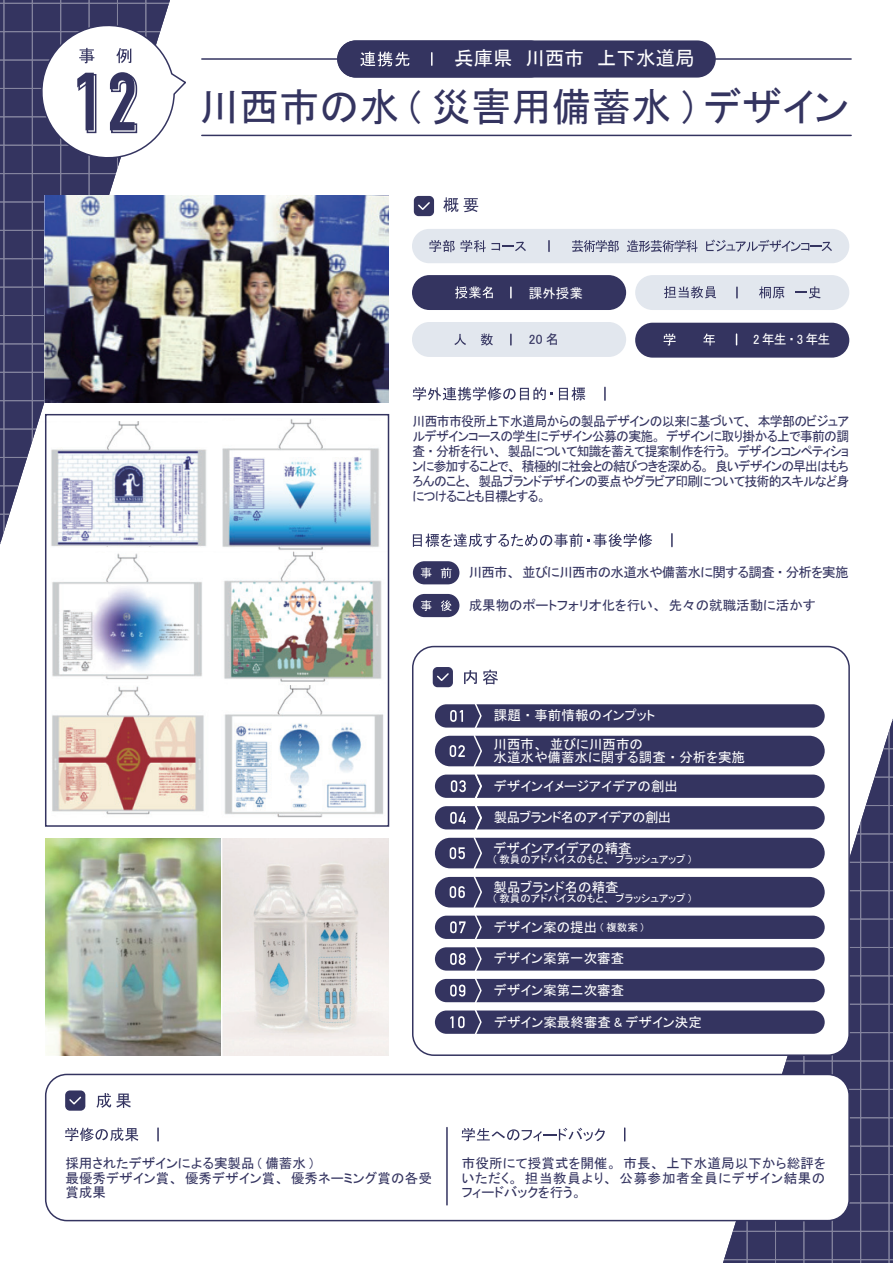
<style>
.page{position:relative;width:893px;height:1263px;background:#fff}
.page>*{position:absolute;margin:0;border:0;box-sizing:border-box;transform-origin:0 0}
.t1{font:39.9px "MS P Gothic";color:#343460}
.t2{font:19.5px "MS P Gothic";color:#fff}
.t3{font:13.5px/14.9px "MS P Gothic";color:#343460;text-align:justify;scale:.95 1}
.t4{font:13.5px/14.9px "MS P Gothic";color:#343460}
.t5{font:13.5px/29.1px "MS P Gothic";color:#fff}
.t6{font:13.5px "MS P Gothic";letter-spacing:-.05em;color:#343460}
.t7{font:13.5px "MS P Gothic";letter-spacing:-.05em;color:#fff}
.t8{font:13.5px "MS P Gothic";color:#fff;scale:.95 1}
.t9{font:10.5px "MS P Gothic";color:#fff}
.s1{font-size:10.5px}
</style>
<div class="page">
<div style="left:635px;top:323px;width:214px;height:35px;background:#343460;border-radius:17px"></div>
<div style="left:412px;top:275px;width:214px;height:35px;background:#343460;border-radius:17px"></div>
<svg style="left:510px;top:287px;width:2px;height:11px"></svg>
<svg style="left:455px;top:286px;width:38px;height:13px"></svg>
<div style="left:412px;top:322px;width:214px;height:35px;background:#e2e7ee;border-radius:17px"></div>
<svg style="left:454px;top:334px;width:12px;height:11px"></svg>
<svg style="left:481px;top:333px;width:12px;height:13px"></svg>
<svg style="left:510px;top:334px;width:2px;height:11px"></svg>
<svg style="left:664px;top:333px;width:12px;height:12px"></svg>
<svg style="left:703px;top:334px;width:12px;height:11px"></svg>
<div style="left:635px;top:275px;width:214px;height:35px;background:#e2e7ee;border-radius:17px"></div>
<svg style="left:664px;top:286px;width:52px;height:12px"></svg>
<svg style="left:736px;top:287px;width:2px;height:11px"></svg>
<svg style="left:759px;top:286px;width:25px;height:12px"></svg>
<svg style="left:795px;top:286px;width:25px;height:12px"></svg>
<div style="left:412px;top:229px;width:437px;height:34px;background:#e2e7ee;border-radius:17px"></div>
<svg style="left:429px;top:240px;width:97px;height:12px"></svg>
<svg style="left:548px;top:241px;width:2px;height:10px"></svg>
<svg style="left:572px;top:240px;width:47px;height:12px"></svg>
<svg style="left:627px;top:240px;width:70px;height:12px"></svg>
<svg style="left:706px;top:240px;width:126px;height:12px"></svg>
<hr style="left:202px;top:58px;width:649px;height:2px;background:#343460">
<svg style="left:723px;top:719px;width:170px;height:544px;background:#57577b"></svg>
<div style="left:413px;top:646px;width:436px;height:409px;background:#fff;border-radius:21px"></div>
<div style="left:412px;top:646px;width:438px;height:410px;border:2px solid #343460;border-radius:21px"></div>
<div style="left:435px;top:736px;width:390px;height:30px;background:#343460;border-radius:15px"></div>
<hr style="left:202px;top:135px;width:649px;height:1px;background:#343460">
<svg style="left:443px;top:197px;width:15px;height:15px"></svg>
<svg style="left:464px;top:198px;width:14px;height:14px"></svg>
<div style="left:414px;top:196px;width:20px;height:20px;background:#343460;border-radius:5px"></div>
<svg style="left:418px;top:202px;width:12px;height:8px"></svg>
<svg style="left:604px;top:387px;width:2px;height:13px"></svg>
<svg style="left:413px;top:387px;width:140px;height:14px"></svg>
<svg style="left:559px;top:387px;width:26px;height:14px"></svg>
<svg style="left:413px;top:533px;width:239px;height:14px"></svg>
<svg style="left:671px;top:534px;width:2px;height:12px"></svg>
<div style="left:413px;top:561px;width:46px;height:23px;background:#343460;border-radius:12px"></div>
<svg style="left:421px;top:567px;width:10px;height:11px"></svg>
<svg style="left:441px;top:567px;width:11px;height:11px"></svg>
<div style="left:413px;top:594px;width:46px;height:23px;background:#343460;border-radius:12px"></div>
<svg style="left:421px;top:600px;width:11px;height:11px"></svg>
<svg style="left:441px;top:600px;width:10px;height:11px"></svg>
<div style="left:433px;top:667px;width:20px;height:20px;background:#343460;border-radius:5px"></div>
<svg style="left:437px;top:673px;width:12px;height:8px"></svg>
<svg style="left:464px;top:670px;width:13px;height:14px"></svg>
<svg style="left:483px;top:670px;width:15px;height:14px"></svg>
<div style="left:435px;top:704px;width:390px;height:24px;background:#343460;border-radius:12px"></div>
<svg style="left:450px;top:710px;width:13px;height:12px"></svg>
<svg style="left:450px;top:745px;width:15px;height:12px"></svg>
<div style="left:435px;top:774px;width:390px;height:24px;background:#343460;border-radius:12px"></div>
<svg style="left:451px;top:780px;width:15px;height:12px"></svg>
<div style="left:435px;top:806px;width:390px;height:23px;background:#343460;border-radius:12px"></div>
<svg style="left:450px;top:812px;width:16px;height:12px"></svg>
<div style="left:337px;top:40px;width:379px;height:38px;background:#343460;border-radius:19px"></div>
<svg style="left:360px;top:52px;width:49px;height:14px"></svg>
<svg style="left:431px;top:53px;width:2px;height:12px"></svg>
<div style="left:46px;top:1074px;width:803px;height:146px;background:#fff;border-radius:21px"></div>
<div style="left:45px;top:1074px;width:805px;height:147px;border:2px solid #343460;border-radius:21px"></div>
<svg style="left:96px;top:1093px;width:35px;height:15px"></svg>
<div style="left:65px;top:1090px;width:20px;height:21px;background:#343460;border-radius:5px"></div>
<svg style="left:69px;top:1096px;width:13px;height:9px"></svg>
<svg style="left:157px;top:1128px;width:2px;height:13px"></svg>
<hr style="left:446px;top:1127px;width:2px;height:78px;background:#343460">
<svg style="left:624px;top:1128px;width:1px;height:13px"></svg>
<svg style="left:462px;top:1128px;width:143px;height:13px"></svg>
<svg style="left:65px;top:1127px;width:73px;height:14px"></svg>
<div style="left:435px;top:838px;width:390px;height:30px;background:#343460;border-radius:15px"></div>
<svg style="left:450px;top:847px;width:15px;height:12px"></svg>
<div style="left:435px;top:877px;width:390px;height:30px;background:#343460;border-radius:15px"></div>
<svg style="left:450px;top:886px;width:15px;height:12px"></svg>
<div style="left:435px;top:916px;width:390px;height:23px;background:#343460;border-radius:12px"></div>
<svg style="left:450px;top:921px;width:16px;height:12px"></svg>
<div style="left:435px;top:947px;width:390px;height:23px;background:#343460;border-radius:12px"></div>
<svg style="left:450px;top:953px;width:16px;height:12px"></svg>
<div style="left:435px;top:979px;width:390px;height:23px;background:#343460;border-radius:12px"></div>
<svg style="left:450px;top:984px;width:15px;height:12px"></svg>
<div style="left:435px;top:1010px;width:390px;height:24px;background:#343460;border-radius:12px"></div>
<svg style="left:472px;top:704px;width:11px;height:330px"></svg>
<svg style="left:450px;top:1016px;width:15px;height:12px"></svg>
<svg style="left:0;top:0;width:187px;height:544px"></svg>
<img style="left:46px;top:838px;width:342px;height:217px">
<img style="left:44px;top:195px;width:344px;height:207px">
<img style="left:40px;top:421px;width:167px;height:126px">
<img style="left:222px;top:418px;width:168px;height:133px">
<img style="left:52px;top:551px;width:332px;height:267px">
<div style="left:45px;top:414px;width:344px;height:413px;border:2px solid #343460"></div>
<h2 class="t2" style="left:454px;top:48px;width:242px">兵庫県　川西市　上下水道局</h2>
<h1 class="t1" style="left:200px;top:86px;width:651px">川西市の水 ( 災害用備蓄水 ) デザイン</h1>
<p class="t5" style="left:529px;top:278px;width:55px">課外授業</p>
<p class="t4" style="left:529px;top:332px;width:32px">20 名</p>
<p class="t8" style="left:753px;top:333px;width:83px">2年生・3年生</p>
<p class="t3" style="left:412px;top:414px;width:461px">川西市市役所上下水道局からの製品デザインの以来に基づいて、本学部のビジュアルデザインコースの学生にデザイン公募の実施。デザインに取り掛かる上で事前の調査・分析を行い、製品について知識を蓄えて提案制作を行う。デザインコンペティションに参加することで、積極的に社会との結びつきを深める。良いデザインの早出はもちろんのこと、製品ブランドデザインの要点やグラビア印刷について技術的スキルなど身につけることも目標とする。</p>
<p class="t6" style="left:469px;top:566px;width:381px">川西市、並びに川西市の水道水や備蓄水に関する調査・分析を実施</p>
<p class="t4" style="left:469px;top:598px;width:349px">成果物のポートフォリオ化を行い、先々の就職活動に活かす</p>
<p class="t5" style="left:494px;top:701px;width:163px">課題・事前情報のインプット川西市、並びに川西市の</p>
<p class="t5" style="left:494px;top:743px;width:253px;line-height:28.5px">水道水や備蓄水に関する調査・分析を実施デザインイメージアイデアの創出</p>
<p class="t7" style="left:494px;top:811px;width:179px">製品ブランド名のアイデアの創出</p>
<p class="t5" style="left:494px;top:833px;width:140px">デザインアイデアの精査</p>
<p class="t9" style="left:494px;top:854px;width:199px">( 教員のアドバイスのもと、ブラッシュアップ )</p>
<p class="t5" style="left:494px;top:872px;width:127px">製品ブランド名の精査</p>
<p class="t9" style="left:494px;top:893px;width:199px">( 教員のアドバイスのもと、ブラッシュアップ )</p>
<p class="t5" style="left:494px;top:912px;width:151px">デザイン案の提出 <span class="s1">( 複数案 )</span></p>
<p class="t5" style="left:494px;top:944px;width:132px">デザイン案第一次審査</p>
<p class="t5" style="left:494px;top:975px;width:132px">デザイン案第二次審査</p>
<p class="t5" style="left:494px;top:1007px;width:209px">デザイン案最終審査 &amp; デザイン決定</p>
<p class="t4" style="left:65px;top:1155px;width:368px">採用されたデザインによる実製品 ( 備蓄水 )<br>最優秀デザイン賞、優秀デザイン賞、優秀ネーミング賞の各受賞成果</p>
<p class="t4" style="left:462px;top:1155px;width:365px;text-align:justify">市役所にて授賞式を開催。市長、上下水道局以下から総評をいただく。担当教員より、公募参加者全員にデザイン結果のフィードバックを行う。</p>
</div>
